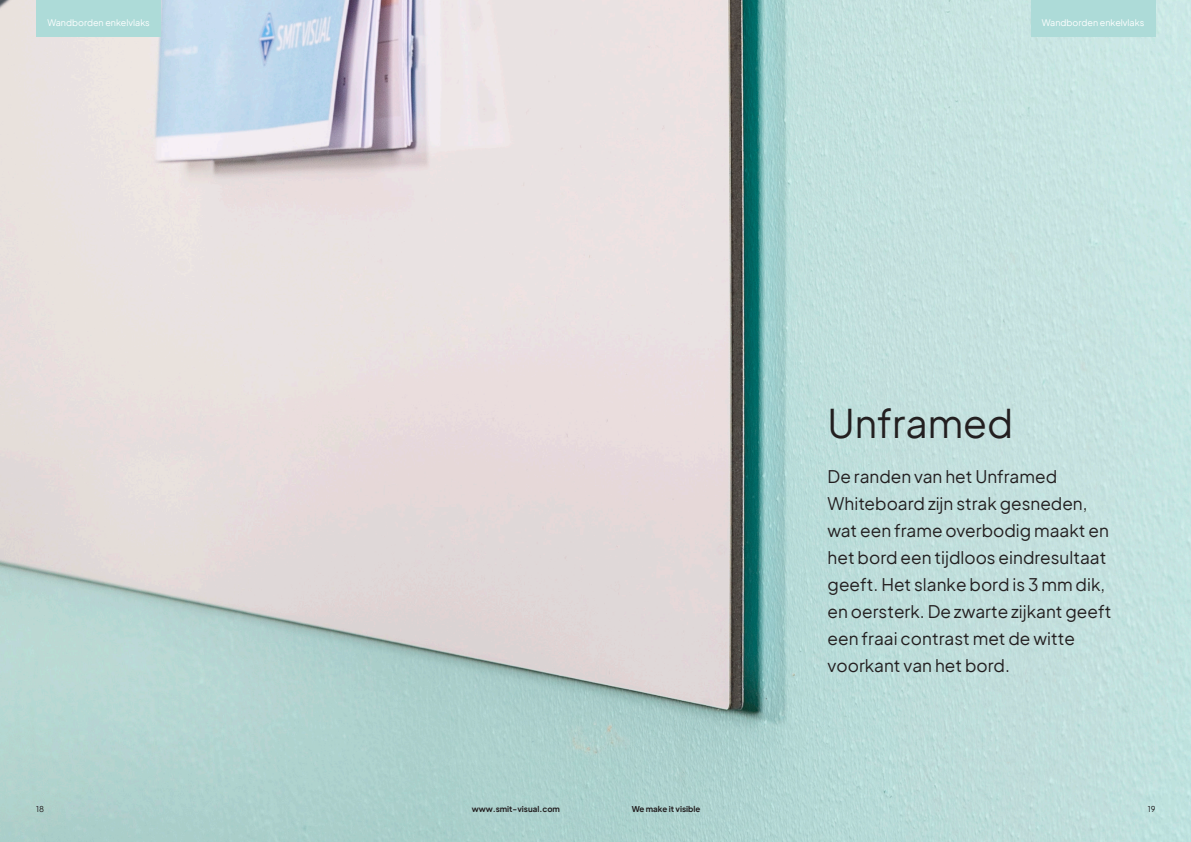
<style>
.page{position:relative;width:1191px;height:842px;background:#fff}
.page>*{position:absolute;margin:0;border:0;box-sizing:border-box;transform-origin:0 0}
.Intro{font:39px "Plus Jakarta Sans";color:#231f20}
.Intro-2{font:17.2px/27px "Plus Jakarta Sans";color:#231f20}
.t1{font:9px "Plus Jakarta Sans";color:#fff}
.t2{font:700 8px "Plus Jakarta Sans";color:#231f20}
.t3{font:8px "Plus Jakarta Sans";color:#231f20}
</style>
<div class="page">
<img style="left:0;top:0;width:1191px;height:842px">
<div style="left:36px;top:0;width:125px;height:37px;background:#addbd8"></div>
<div style="left:1030px;top:0;width:125px;height:37px;background:#addbd8"></div>
<p class="t1" style="left:47px;top:15px;width:104px">Wandborden enkelvlaks</p>
<p class="t1" style="left:1041px;top:15px;width:104px">Wandborden enkelvlaks</p>
<p class="Intro" style="left:827px;top:391px;width:187px">Unframed</p>
<p class="Intro-2" style="left:827px;top:462px;width:285px">De randen van het Unframed<br>Whiteboard zijn strak gesneden, wat een frame overbodig maakt en het bord een tijdloos eindresultaat geeft. Het slanke bord is 3 mm dik, en oersterk. De zwarte zijkant geeft een fraai contrast met de witte voorkant van het bord.</p>
<p class="t3" style="left:36px;top:803px;width:9px">18</p>
<p class="t2" style="left:472px;top:802px;width:90px">www.smit-visual.com</p>
<p class="t2" style="left:631px;top:802px;width:70px">We make it visible</p>
<p class="t3" style="left:1147px;top:803px;width:9px">19</p>
</div>
